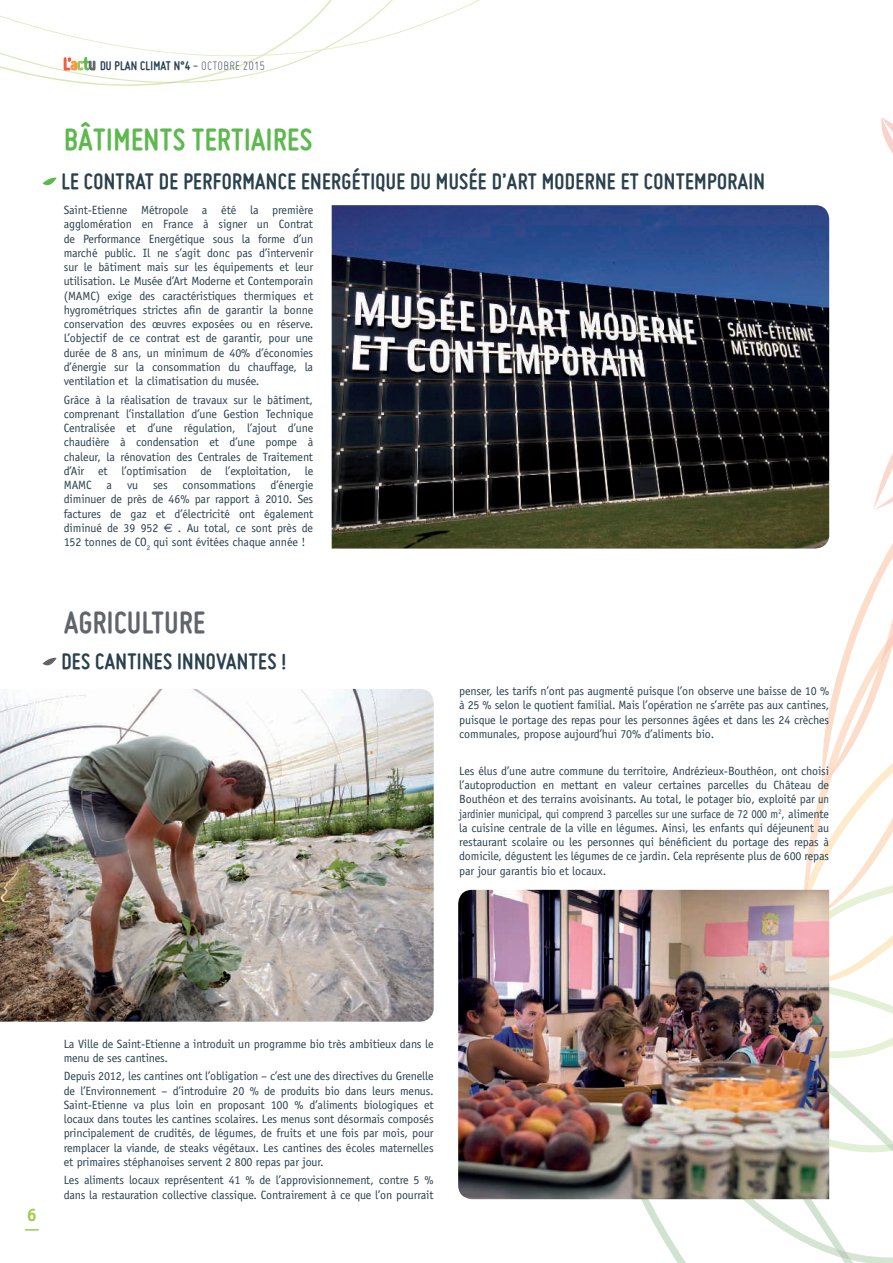
<style>
.page{position:relative;width:893px;height:1263px;background:#fff}
.page>*{position:absolute;margin:0;border:0;box-sizing:border-box;transform-origin:0 0}
.t1{font:700 33px "Miso";letter-spacing:.015em;color:#5db84e}
.t2{font:700 33px "Miso";letter-spacing:.015em;color:#616569}
.t3{font:700 24px "Miso";letter-spacing:.015em;color:#29414d}
.t4{font:700 18px "Officina Sans";color:#9dcc45}
.t5{font:700 13.5px "Miso";letter-spacing:.015em;color:#29414d}
.t6{font:12px/14.2px "Officina Sans";letter-spacing:-.01em;color:#29414d;text-align:justify}
.s1{font-weight:400}
.s2{font-weight:300}
.s3{font-family:"Euro Sans"}
</style>
<div class="page">
<svg style="left:660px;top:516px;width:233px;height:744px"></svg>
<svg style="left:873px;top:453px;width:20px;height:57px"></svg>
<svg style="left:881px;top:117px;width:12px;height:37px"></svg>
<svg style="left:0;top:0;width:480px;height:86px"></svg>
<svg style="left:25px;top:1229px;width:14px;height:1px"></svg>
<svg style="left:43px;top:178px;width:14px;height:7px"></svg>
<svg style="left:43px;top:658px;width:14px;height:7px"></svg>
<img style="left:332px;top:205px;width:497px;height:344px">
<img style="left:458px;top:890px;width:371px;height:309px">
<img style="left:0;top:689px;width:434px;height:333px">
<p class="t5" style="left:100px;top:58px;width:167px">DU PLAN CLIMAT N°4 <span class="s1">-</span> <span class="s2">OCTOBRE 2015</span></p>
<h1 class="t1" style="left:64px;top:121px;width:250px">BÂTIMENTS TERTIAIRES</h1>
<h2 class="t3" style="left:61px;top:167px;width:705px">LE CONTRAT DE PERFORMANCE ENERGÉTIQUE DU MUSÉE D’ART MODERNE ET CONTEMPORAIN</h2>
<p class="t6" style="left:64px;top:203px;width:251px">Saint-Etienne Métropole a été la première agglomération en France à signer un Contrat de Performance Energétique sous la forme d’un marché public. Il ne s’agit donc pas d’intervenir sur le bâtiment mais sur les équipements et leur utilisation. Le Musée d’Art Moderne et Contemporain (MAMC) exige des caractéristiques thermiques et hygrométriques strictes afin de garantir la bonne conservation des œuvres exposées ou en réserve.<br>L’objectif de ce contrat est de garantir, pour une durée de 8 ans, un minimum de 40% d’économies d’énergie sur la consommation du chauffage, la ventilation et la climatisation du musée.</p>
<p class="t6" style="left:64px;top:392px;width:251px">Grâce à la réalisation de travaux sur le bâtiment, comprenant l’installation d’une Gestion Technique Centralisée et d’une régulation, l’ajout d’une chaudière à condensation et d’une pompe à chaleur, la rénovation des Centrales de Traitement d’Air et l’optimisation de l’exploitation, le MAMC a vu ses consommations d’énergie diminuer de près de 46% par rapport à 2010. Ses factures de gaz et d’électricité ont également diminué de 39 952 <span class="s3">E</span> . Au total, ce sont près de 152 tonnes de CO<sub>2</sub> qui sont évitées chaque année !</p>
<h1 class="t2" style="left:64px;top:604px;width:143px">AGRICULTURE</h1>
<h2 class="t3" style="left:61px;top:648px;width:226px">DES CANTINES INNOVANTES !</h2>
<p class="t6" style="left:459px;top:684px;width:371px">penser, les tarifs n’ont pas augmenté puisque l’on observe une baisse de 10 % à 25 % selon le quotient familial. Mais l’opération ne s’arrête pas aux cantines, puisque le portage des repas pour les personnes âgées et dans les 24 crèches communales, propose aujourd’hui 70% d’aliments bio.</p>
<p class="t6" style="left:459px;top:764px;width:371px">Les élus d’une autre commune du territoire, Andrézieux-Bouthéon, ont choisi l’autoproduction en mettant en valeur certaines parcelles du Château de Bouthéon et des terrains avoisinants. Au total, le potager bio, exploité par un jardinier municipal, qui comprend 3 parcelles sur une surface de 72 000 m<sup>2</sup>, alimente la cuisine centrale de la ville en légumes. Ainsi, les enfants qui déjeunent au restaurant scolaire ou les personnes qui bénéficient du portage des repas à domicile, dégustent les légumes de ce jardin. Cela représente plus de 600 repas par jour garantis bio et locaux.</p>
<h3 class="t4" style="left:27px;top:1204px;width:12px">6</h3>
<p class="t6" style="left:64px;top:1036px;width:371px">La Ville de Saint-Etienne a introduit un programme bio très ambitieux dans le menu de ses cantines.</p>
<p class="t6" style="left:64px;top:1069px;width:371px">Depuis 2012, les cantines ont l’obligation – c’est une des directives du Grenelle de l’Environnement – d’introduire 20 % de produits bio dans leurs menus.<br>Saint-Etienne va plus loin en proposant 100 % d’aliments biologiques et locaux dans toutes les cantines scolaires. Les menus sont désormais composés principalement de crudités, de légumes, de fruits et une fois par mois, pour remplacer la viande, de steaks végétaux. Les cantines des écoles maternelles et primaires stéphanoises servent 2 800 repas par jour.</p>
<p class="t6" style="left:64px;top:1173px;width:371px">Les aliments locaux représentent 41 % de l’approvisionnement, contre 5 % dans la restauration collective classique. Contrairement à ce que l’on pourrait</p>
</div>
